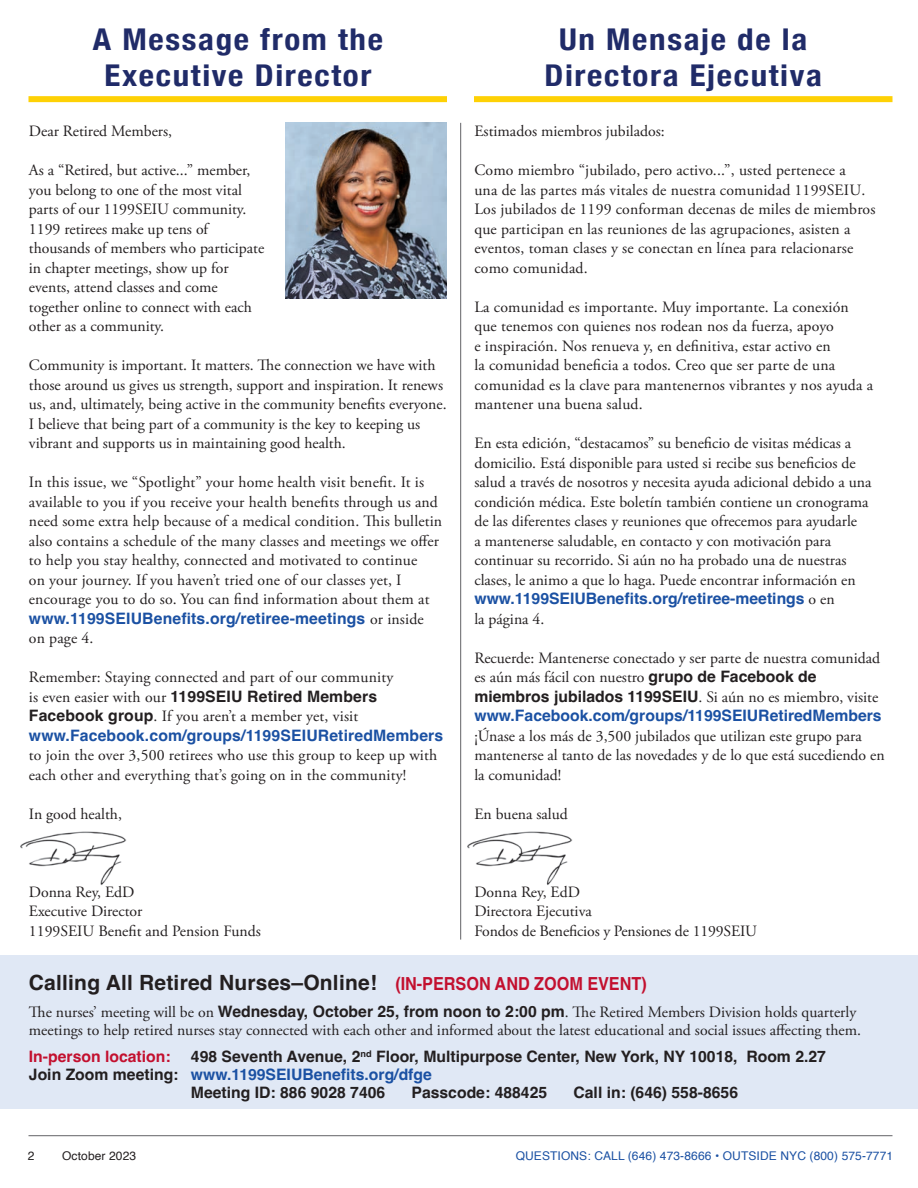
<style>
.page{position:relative;width:918px;height:1188px;background:#fff}
.page>*{position:absolute;margin:0;border:0;box-sizing:border-box;transform-origin:0 0}
.t1{font:700 condensed 30px/36px "Helvetica Neue";letter-spacing:.05em;color:#202b68;text-align:center;scale:1.1 1}
.t2{font:700 21px "Helvetica";letter-spacing:.01em;color:#231f20}
.t3{font:15.75px/19.5px "Adobe Garamond Pro";color:#231f20}
.t4{font:700 15.75px/19.5px "Helvetica";color:#1b51a3}
.t5{font:700 15.75px "Helvetica";color:#231f20}
.t6{font:700 15.75px "Helvetica";color:#c3102f}
.t7{font:12px "Helvetica";letter-spacing:.01em;color:#1b51a3}
.t8{font:12px "Helvetica";letter-spacing:.01em;color:#231f20}
.s1{font-family:"Adobe Garamond Pro";font-weight:400;color:#231f20}
.s2{font-family:"Adobe Garamond Pro";font-weight:400}
.s3{font-family:"Helvetica";font-weight:700}
.s4{color:#231f20}
.s5{font-size:18px;color:#c3102f}
</style>
<div class="page">
<hr style="left:28px;top:1135px;width:864px;height:1px;background:#636366">
<img style="left:285px;top:123px;width:162px;height:175px">
<img style="left:21px;top:831px;width:106px;height:54px">
<hr style="left:460px;top:123px;width:1px;height:817px;background:#636366">
<img style="left:467px;top:831px;width:106px;height:54px">
<div style="left:28px;top:96px;width:419px;height:6px;background:#fed105"></div>
<div style="left:474px;top:96px;width:418px;height:6px;background:#fed105"></div>
<div style="left:0;top:956px;width:918px;height:153px;background:#e0e8f5"></div>
<h1 class="t1" style="left:93px;top:19px;width:265px">A Message from the<br>Executive Director</h1>
<p class="t3" style="left:29px;top:122px;width:145px">Dear Retired Members,</p>
<p class="t3" style="left:29px;top:161px;width:237px">As a “Retired, but active...” member, you belong to one of the most vital parts of our 1199SEIU community.<br>1199 retirees make up tens of thousands of members who participate in chapter meetings, show up for events, attend classes and come together online to connect with each other as a community.</p>
<p class="t3" style="left:29px;top:356px;width:419px">Community is important. It matters. The connection we have with those around us gives us strength, support and inspiration. It renews us, and, ultimately, being active in the community benefits everyone.<br>I believe that being part of a community is the key to keeping us vibrant and supports us in maintaining good health.</p>
<p class="t3" style="left:29px;top:473px;width:415px">In this issue, we “Spotlight” your home health visit benefit. It is available to you if you receive your health benefits through us and need some extra help because of a medical condition. This bulletin also contains a schedule of the many classes and meetings we offer to help you stay healthy, connected and motivated to continue<br>on your journey. If you haven’t tried one of our classes yet, I encourage you to do so. You can find information about them at</p>
<p class="t4" style="left:29px;top:610px;width:396px">www.1199SEIUBenefits.org/retiree-meetings <span class="s1">or inside</span></p>
<p class="t3" style="left:29px;top:629px;width:66px">on page 4.</p>
<p class="t3" style="left:29px;top:668px;width:366px">Remember: Staying connected and part of our community</p>
<p class="t5" style="left:29px;top:687px;width:350px"><span class="s2">is even easier with our</span> 1199SEIU Retired Members</p>
<p class="t3" style="left:29px;top:707px;width:331px"><span class="s3">Facebook group</span>. If you aren’t a member yet, visit</p>
<p class="t4" style="left:29px;top:727px;width:416px">www.Facebook.com/groups/1199SEIURetiredMembers</p>
<p class="t3" style="left:29px;top:746px;width:410px">to join the over 3,500 retirees who use this group to keep up with each other and everything that’s going on in the community!</p>
<p class="t3" style="left:29px;top:805px;width:95px">In good health,</p>
<p class="t3" style="left:29px;top:883px;width:233px">Donna Rey, EdD<br>Executive Director<br>1199SEIU Benefit and Pension Funds</p>
<h1 class="t1" style="left:544px;top:19px;width:254px">Un Mensaje de la<br>Directora Ejecutiva</h1>
<p class="t3" style="left:474px;top:122px;width:192px">Estimados miembros jubilados:</p>
<p class="t3" style="left:474px;top:161px;width:403px">Como miembro “jubilado, pero activo...”, usted pertenece a<br>una de las partes más vitales de nuestra comunidad 1199SEIU.<br>Los jubilados de 1199 conforman decenas de miles de miembros que participan en las reuniones de las agrupaciones, asisten a eventos, toman clases y se conectan en línea para relacionarse como comunidad.</p>
<p class="t3" style="left:474px;top:298px;width:400px">La comunidad es importante. Muy importante. La conexión que tenemos con quienes nos rodean nos da fuerza, apoyo<br>e inspiración. Nos renueva y, en definitiva, estar activo en<br>la comunidad beneficia a todos. Creo que ser parte de una comunidad es la clave para mantenernos vibrantes y nos ayuda a mantener una buena salud.</p>
<p class="t3" style="left:474px;top:434px;width:399px">En esta edición, “destacamos” su beneficio de visitas médicas a domicilio. Está disponible para usted si recibe sus beneficios de salud a través de nosotros y necesita ayuda adicional debido a una condición médica. Este boletín también contiene un cronograma de las diferentes clases y reuniones que ofrecemos para ayudarle<br>a mantenerse saludable, en contacto y con motivación para continuar su recorrido. Si aún no ha probado una de nuestras clases, le animo a que lo haga. Puede encontrar información en</p>
<p class="t4" style="left:474px;top:591px;width:362px">www.1199SEIUBenefits.org/retiree-meetings <span class="s1">o en</span></p>
<p class="t3" style="left:474px;top:610px;width:71px">la página 4.</p>
<p class="t3" style="left:474px;top:649px;width:407px">Recuerde: Mantenerse conectado y ser parte de nuestra comunidad es aún más fácil con nuestro <span class="s3">grupo de Facebook de</span></p>
<p class="t4" style="left:474px;top:688px;width:409px"><span class="s4">miembros jubilados 1199SEIU</span><span class="s1">. Si aún no es miembro, visite </span>www.Facebook.com/groups/1199SEIURetiredMembers</p>
<p class="t3" style="left:474px;top:727px;width:412px">¡Únase a los más de 3,500 jubilados que utilizan este grupo para mantenerse al tanto de las novedades y de lo que está sucediendo en la comunidad!</p>
<p class="t3" style="left:474px;top:805px;width:95px">En buena salud</p>
<p class="t3" style="left:474px;top:883px;width:284px">Donna Rey, EdD<br>Directora Ejecutiva<br>Fondos de Beneficios y Pensiones de 1199SEIU</p>
<h2 class="t2" style="left:29px;top:970px;width:619px">Calling All Retired Nurses–Online! <span class="s5">(IN-PERSON AND ZOOM EVENT)</span></h2>
<p class="t3" style="left:29px;top:1004px;width:834px;line-height:18px">The nurses’ meeting will be on <span class="s3">Wednesday, October 25, from noon to 2:00 pm</span>. The Retired Members Division holds quarterly meetings to help retired nurses stay connected with each other and informed about the latest educational and social issues affecting them.</p>
<p class="t6" style="left:29px;top:1047px;width:143px">In-person location:</p>
<p class="t5" style="left:191px;top:1047px;width:637px">498 Seventh Avenue, 2<sup>nd</sup> Floor, Multipurpose Center, New York, NY 10018, Room 2.27</p>
<p class="t4" style="left:29px;top:1067px;width:404px"><span class="s4">Join Zoom meeting:</span> www.1199SEIUBenefits.org/dfge</p>
<p class="t5" style="left:191px;top:1083px;width:196px">Meeting ID: 886 9028 7406</p>
<p class="t5" style="left:412px;top:1083px;width:137px">Passcode: 488425</p>
<p class="t5" style="left:574px;top:1083px;width:166px">Call in: (646) 558-8656</p>
<p class="t8" style="left:28px;top:1147px;width:8px">2</p>
<p class="t8" style="left:62px;top:1147px;width:76px">October 2023</p>
<p class="t7" style="left:516px;top:1147px;width:379px">QUESTIONS: CALL (646) 473-8666 • OUTSIDE NYC (800) 575-7771</p>
</div>
